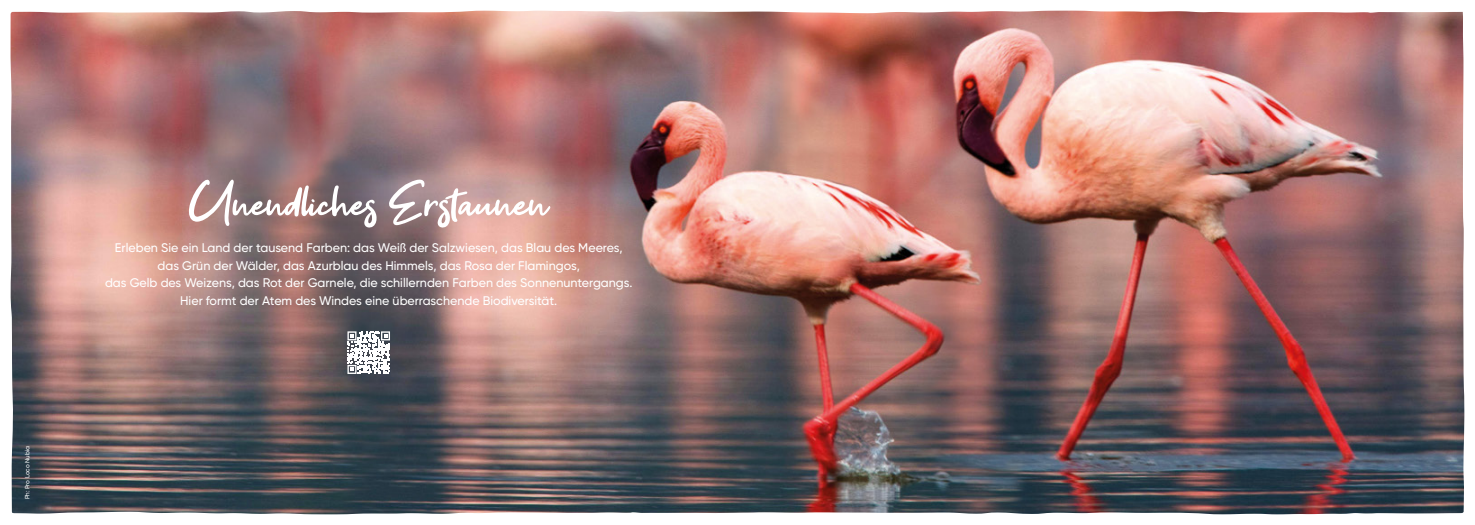
<style>
.page{position:relative;width:1475px;height:525px;background:#fff}
.page>*{position:absolute;margin:0;border:0;box-sizing:border-box;transform-origin:0 0}
.t1{font:60px "Get Show";color:#fff}
.t2{font:500 12.5px/17.5px "Gilroy";color:#fff;text-align:center}
.t3{font:500 6.25px "Gilroy";color:#fff}
</style>
<div class="page">
<img style="left:13px;top:11px;width:1451px;height:503px">
<img style="left:10px;top:11px;width:1055px;height:502px">
<svg style="left:347px;top:331px;width:43px;height:43px"></svg>
<p class="t3" style="left:24px;top:499px;width:55px;rotate:-90deg">Ph: Pro Loco Nubia</p>
<h1 class="t1" style="left:189px;top:169px;width:361px">Unendliches Erstaunen</h1>
<p class="t2" style="left:105px;top:239px;width:529px">Erleben Sie ein Land der tausend Farben: das Weiß der Salzwiesen, das Blau des Meeres, das Grün der Wälder, das Azurblau des Himmels, das Rosa der Flamingos,<br>das Gelb des Weizens, das Rot der Garnele, die schillernden Farben des Sonnenuntergangs.<br>Hier formt der Atem des Windes eine überraschende Biodiversität.</p>
</div>
